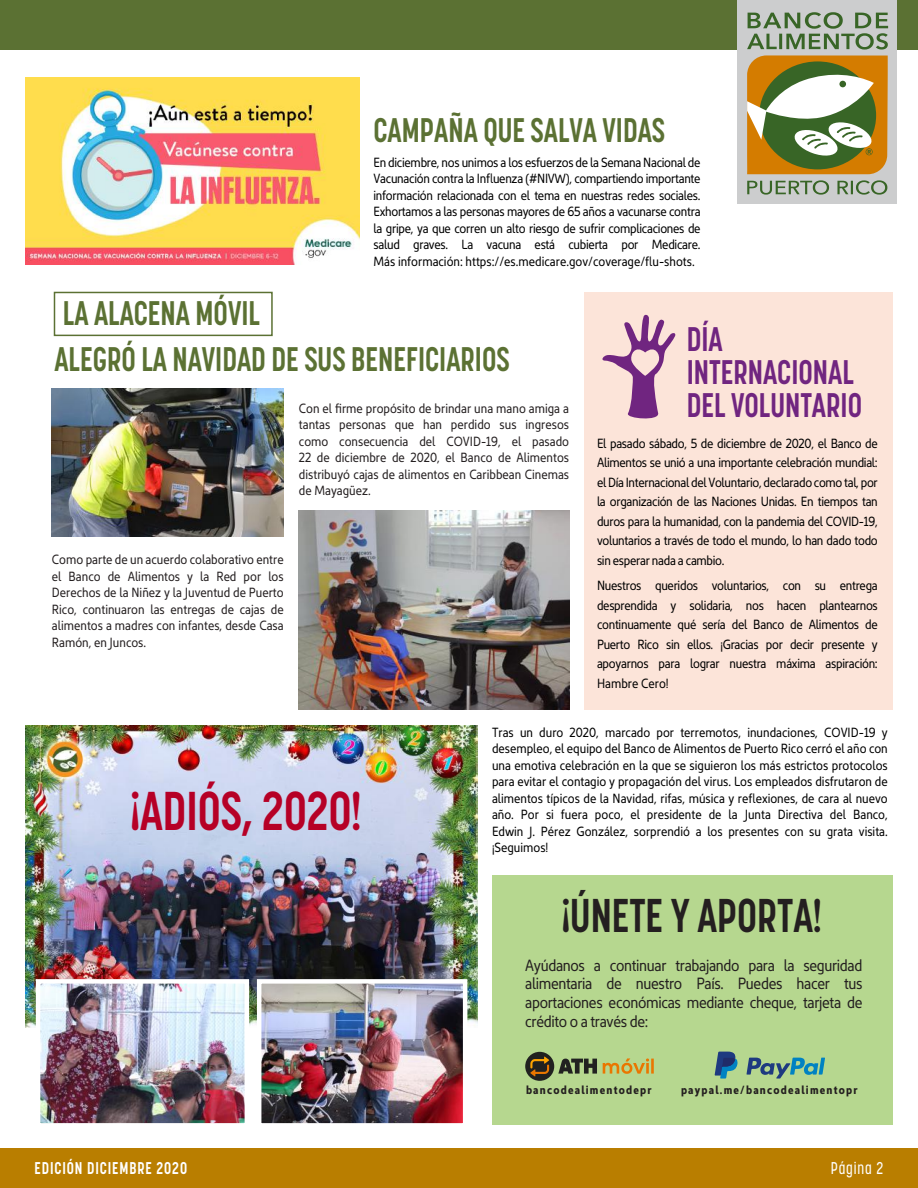
<style>
.page{position:relative;width:918px;height:1188px;background:#fff}
.page>*{position:absolute;margin:0;border:0;box-sizing:border-box;transform-origin:0 0}
.t1{font:700 54.15px "Korolev Condensed";color:#b60026;scale:.89 1}
.t2{font:700 46.95px "Korolev Condensed";color:#241f20;scale:.89 1}
.t3{font:700 33.9px/45.3px "Korolev Condensed";color:#5b7133;scale:.89 1}
.t4{font:700 33.9px/33px "Korolev Condensed";color:#702580;scale:.89 1}
.t5{font:700 16.95px "Korolev Condensed";letter-spacing:.06em;color:#fff;scale:.89 1}
.t6{font:500 16.95px "Korolev Condensed";letter-spacing:.06em;color:#fff;scale:.89 1}
.t7{font:16.5px/18.6px "Kyrial Sans Pro Regular Cond";letter-spacing:-.02em;color:#241f20;text-align:justify}
.t8{font:13.5px/16.5px "Kyrial Sans Pro Regular Cond";color:#000;text-align:justify}
.t9{font:13.5px/16.5px "Kyrial Sans Pro Regular Cond";color:#241f20;text-align:justify}
.t10{font:12px "Kyrial Sans Pro Bold Cond";letter-spacing:.1em;color:#241f20}
</style>
<div class="page">
<img style="left:26px;top:77px;width:334px;height:188px">
<div style="left:584px;top:292px;width:308px;height:418px;background:#fce4d9"></div>
<img style="left:25px;top:726px;width:453px;height:302px">
<div style="left:492px;top:876px;width:400px;height:249px;background:#b6d78f"></div>
<svg style="left:746px;top:1058px;width:79px;height:21px"></svg>
<svg style="left:715px;top:1052px;width:23px;height:27px"></svg>
<div style="left:525px;top:1052px;width:29px;height:29px;background:#212120;border-radius:50%"></div>
<svg style="left:603px;top:1058px;width:51px;height:16px"></svg>
<svg style="left:530px;top:1057px;width:19px;height:19px"></svg>
<svg style="left:558px;top:1059px;width:39px;height:15px"></svg>
<img style="left:262px;top:984px;width:200px;height:139px">
<div style="left:257px;top:979px;width:210px;height:149px;border:4px solid #fff"></div>
<img style="left:41px;top:984px;width:203px;height:139px">
<div style="left:36px;top:979px;width:213px;height:149px;border:4px solid #fff"></div>
<svg style="left:602px;top:314px;width:74px;height:105px"></svg>
<img style="left:299px;top:510px;width:270px;height:200px">
<img style="left:52px;top:388px;width:232px;height:148px">
<div style="left:54px;top:292px;width:219px;height:44px;border:2px solid #5b7133"></div>
<div style="left:0;top:0;width:918px;height:49px;background:#5b7133"></div>
<div style="left:0;top:1149px;width:918px;height:39px;background:#b97e00"></div>
<div style="left:737px;top:0;width:160px;height:204px;background:#cccdce"></div>
<svg style="left:747px;top:180px;width:140px;height:15px"></svg>
<svg style="left:747px;top:12px;width:141px;height:162px"></svg>
<h3 class="t3" style="left:374px;top:107px;width:329px">CAMPAÑA QUE SALVA VIDAS</h3>
<p class="t8" style="left:374px;top:153px;width:329px">En diciembre, nos unimos a los esfuerzos de la Semana Nacional de Vacunación contra la Influenza (#NIVW), compartiendo importante información relacionada con el tema en nuestras redes sociales.<br>Exhortamos a las personas mayores de 65 años a vacunarse contra la gripe, ya que corren un alto riesgo de sufrir complicaciones de salud graves. La vacuna está cubierta por Medicare.<br>Más información: https://es.medicare.gov/coverage/flu-shots.</p>
<h3 class="t3" style="left:54px;top:291px;width:513px">LA ALACENA MÓVIL<br>ALEGRÓ LA NAVIDAD DE SUS BENEFICIARIOS</h3>
<h3 class="t4" style="left:687px;top:323px;width:189px">DÍA<br>INTERNACIONAL</h3>
<p class="t9" style="left:52px;top:550px;width:233px">Como parte de un acuerdo colaborativo entre el Banco de Alimentos y la Red por los Derechos de la Niñez y la Juventud de Puerto Rico, continuaron las entregas de cajas de alimentos a madres con infantes, desde Casa Ramón, en Juncos.</p>
<p class="t9" style="left:299px;top:399px;width:272px">Con el firme propósito de brindar una mano amiga a</p>
<h3 class="t4" style="left:687px;top:389px;width:198px">DEL VOLUNTARIO</h3>
<p class="t9" style="left:299px;top:416px;width:272px">tantas personas que han perdido sus ingresos como consecuencia del COVID-19, el pasado 22 de diciembre de 2020, el Banco de Alimentos distribuyó cajas de alimentos en Caribbean Cinemas de Mayagüez.</p>
<p class="t8" style="left:597px;top:433px;width:282px;line-height:19.5px">El pasado sábado, 5 de diciembre de 2020, el Banco de Alimentos se unió a una importante celebración mundial: el Día Internacional del Voluntario, declarado como tal, por la organización de las Naciones Unidas. En tiempos tan duros para la humanidad, con la pandemia del COVID-19, voluntarios a través de todo el mundo, lo han dado todo sin esperar nada a cambio.</p>
<p class="t8" style="left:597px;top:575px;width:282px;line-height:19.5px">Nuestros queridos voluntarios, con su entrega desprendida y solidaria, nos hacen plantearnos continuamente qué sería del Banco de Alimentos de Puerto Rico sin ellos. ¡Gracias por decir presente y apoyarnos para lograr nuestra máxima aspiración:<br>Hambre Cero!</p>
<h1 class="t1" style="left:130px;top:779px;width:262px">¡ADIÓS, 2020!</h1>
<p class="t8" style="left:492px;top:723px;width:397px">Tras un duro 2020, marcado por terremotos, inundaciones, COVID-19 y desempleo, el equipo del Banco de Alimentos de Puerto Rico cerró el año con una emotiva celebración en la que se siguieron los más estrictos protocolos para evitar el contagio y propagación del virus. Los empleados disfrutaron de alimentos típicos de la Navidad, rifas, música y reflexiones, de cara al nuevo año. Por si fuera poco, el presidente de la Junta Directiva del Banco, Edwin J. Pérez González, sorprendió a los presentes con su grata visita. ¡Seguimos!</p>
<h2 class="t2" style="left:562px;top:888px;width:294px">¡ÚNETE Y APORTA!</h2>
<p class="t7" style="left:525px;top:955px;width:339px">Ayúdanos a continuar trabajando para la seguridad alimentaria de nuestro País. Puedes hacer tus aportaciones económicas mediante cheque, tarjeta de crédito o a través de:</p>
<p class="t10" style="left:526px;top:1081px;width:127px">bancodealimentodepr</p>
<p class="t10" style="left:681px;top:1081px;width:178px">paypal.me/bancodealimentopr</p>
<p class="t5" style="left:35px;top:1158px;width:173px">EDICIÓN DICIEMBRE 2020</p>
<p class="t6" style="left:831px;top:1158px;width:61px">Página 2</p>
</div>
